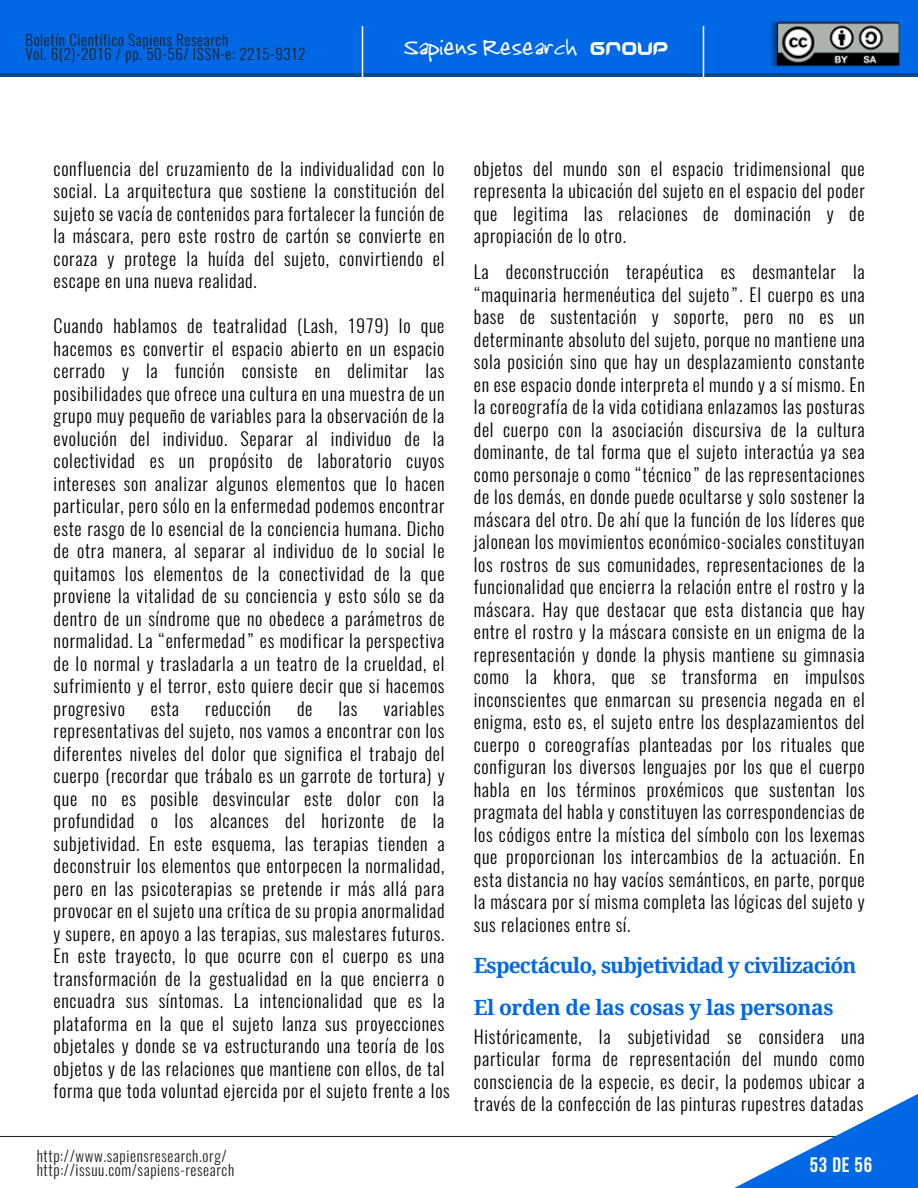
<style>
.page{position:relative;width:918px;height:1188px;background:#fff}
.page>*{position:absolute;margin:0;border:0;box-sizing:border-box;transform-origin:0 0}
.t1{font:36px "Jenkinsv 20";color:#fff}
.t2{font:700 21px/41.7px "Droid Serif";letter-spacing:-.04em;color:#0068e5}
.t3{font:21px "Bebas Neue";color:#fff}
.t4{font:300 18px/22.5px "Oswald";letter-spacing:.04em;color:#000;text-align:justify}
.t5{font:300 15px/14.4px "Oswald";letter-spacing:.04em;color:#212121}
.s1{font-family:"Freshbot";font-size:33px}
</style>
<div class="page">
<hr style="left:0;top:1136px;width:918px;height:1px;background:#231f20">
<svg style="left:734px;top:1094px;width:184px;height:94px"></svg>
<svg style="left:0;top:72px;width:918px;height:5px;background:#0050a3"></svg>
<div style="left:0;top:0;width:918px;height:72px;background:#0068e5"></div>
<img style="left:770px;top:20px;width:130px;height:48px">
<hr style="left:703px;top:26px;width:1px;height:57px;background:#fff">
<hr style="left:362px;top:26px;width:1px;height:57px;background:#fff">
<p class="t5" style="left:25px;top:33px;width:282px">Boletín Científico Sapiens Research<br>Vol. 6(2)-2016 / pp. 50-56/ ISSN-e: 2215-9312</p>
<h1 class="t1" style="left:403px;top:26px;width:266px">Sapiens Research <span class="s1">Group</span></h1>
<p class="t4" style="left:54px;top:157px;width:392px">confluencia del cruzamiento de la individualidad con lo social. La arquitectura que sostiene la constitución del sujeto se vacía de contenidos para fortalecer la función de la máscara, pero este rostro de cartón se convierte en coraza y protege la huída del sujeto, convirtiendo el escape en una nueva realidad.</p>
<p class="t4" style="left:54px;top:315px;width:392px">Cuando hablamos de teatralidad (Lash, 1979) lo que hacemos es convertir el espacio abierto en un espacio cerrado y la función consiste en delimitar las posibilidades que ofrece una cultura en una muestra de un grupo muy pequeño de variables para la observación de la evolución del individuo. Separar al individuo de la colectividad es un propósito de laboratorio cuyos intereses son analizar algunos elementos que lo hacen particular, pero sólo en la enfermedad podemos encontrar este rasgo de lo esencial de la conciencia humana. Dicho de otra manera, al separar al individuo de lo social le quitamos los elementos de la conectividad de la que proviene la vitalidad de su conciencia y esto sólo se da dentro de un síndrome que no obedece a parámetros de normalidad. La “enfermedad” es modificar la perspectiva de lo normal y trasladarla a un teatro de la crueldad, el sufrimiento y el terror, esto quiere decir que si hacemos progresivo</p>
<p class="t4" style="left:151px;top:697px;width:30px">esta</p>
<p class="t4" style="left:205px;top:697px;width:67px">reducción</p>
<p class="t4" style="left:297px;top:697px;width:17px">de</p>
<p class="t4" style="left:339px;top:697px;width:20px">las</p>
<p class="t4" style="left:54px;top:697px;width:398px;text-align:left;text-indent:330px">variables representativas del sujeto, nos vamos a encontrar con los diferentes niveles del dolor que significa el trabajo del cuerpo (recordar que trábalo es un garrote de tortura) y que no es posible desvincular este dolor con la profundidad o los alcances del horizonte de la subjetividad. En este esquema, las terapias tienden a deconstruir los elementos que entorpecen la normalidad, pero en las psicoterapias se pretende ir más allá para provocar en el sujeto una crítica de su propia anormalidad y supere, en apoyo a las terapias, sus malestares futuros.<br>En este trayecto, lo que ocurre con el cuerpo es una transformación de la gestualidad en la que encierra o encuadra sus síntomas. La intencionalidad que es la plataforma en la que el sujeto lanza sus proyecciones objetales y donde se va estructurando una teoría de los objetos y de las relaciones que mantiene con ellos, de tal forma que toda voluntad ejercida por el sujeto frente a los</p>
<p class="t5" style="left:37px;top:1148px;width:199px">http://www.sapiensresearch.org/ http://issuu.com/sapiens-research</p>
<p class="t4" style="left:474px;top:157px;width:393px">objetos del mundo son el espacio tridimensional que representa la ubicación del sujeto en el espacio del poder que legitima las relaciones de dominación y de apropiación de lo otro.</p>
<p class="t4" style="left:474px;top:261px;width:393px">La deconstrucción terapéutica es desmantelar la “maquinaria hermenéutica del sujeto”. El cuerpo es una base de sustentación y soporte, pero no es un determinante absoluto del sujeto, porque no mantiene una sola posición sino que hay un desplazamiento constante en ese espacio donde interpreta el mundo y a sí mismo. En la coreografía de la vida cotidiana enlazamos las posturas del cuerpo con la asociación discursiva de la cultura dominante, de tal forma que el sujeto interactúa ya sea como personaje o como “técnico” de las representaciones de los demás, en donde puede ocultarse y solo sostener la máscara del otro. De ahí que la función de los líderes que jalonean los movimientos económico-sociales constituyan los rostros de sus comunidades, representaciones de la funcionalidad que encierra la relación entre el rostro y la máscara. Hay que destacar que esta distancia que hay entre el rostro y la máscara consiste en un enigma de la representación y donde la physis mantiene su gimnasia como la khora, que se transforma en impulsos inconscientes que enmarcan su presencia negada en el enigma, esto es, el sujeto entre los desplazamientos del cuerpo o coreografías planteadas por los rituales que configuran los diversos lenguajes por los que el cuerpo habla en los términos proxémicos que sustentan los pragmata del habla y constituyen las correspondencias de los códigos entre la mística del símbolo con los lexemas que proporcionan los intercambios de la actuación. En esta distancia no hay vacíos semánticos, en parte, porque la máscara por sí misma completa las lógicas del sujeto y sus relaciones entre sí.</p>
<p class="t2" style="left:474px;top:945px;width:384px">Espectáculo, subjetividad y civilización<br>El orden de las cosas y las personas</p>
<p class="t4" style="left:474px;top:1025px;width:392px">Históricamente, la subjetividad se considera una particular forma de representación del mundo como consciencia de la especie, es decir, la podemos ubicar a través de la confección de las pinturas rupestres datadas</p>
<p class="t3" style="left:810px;top:1153px;width:64px">53 de 56</p>
</div>
